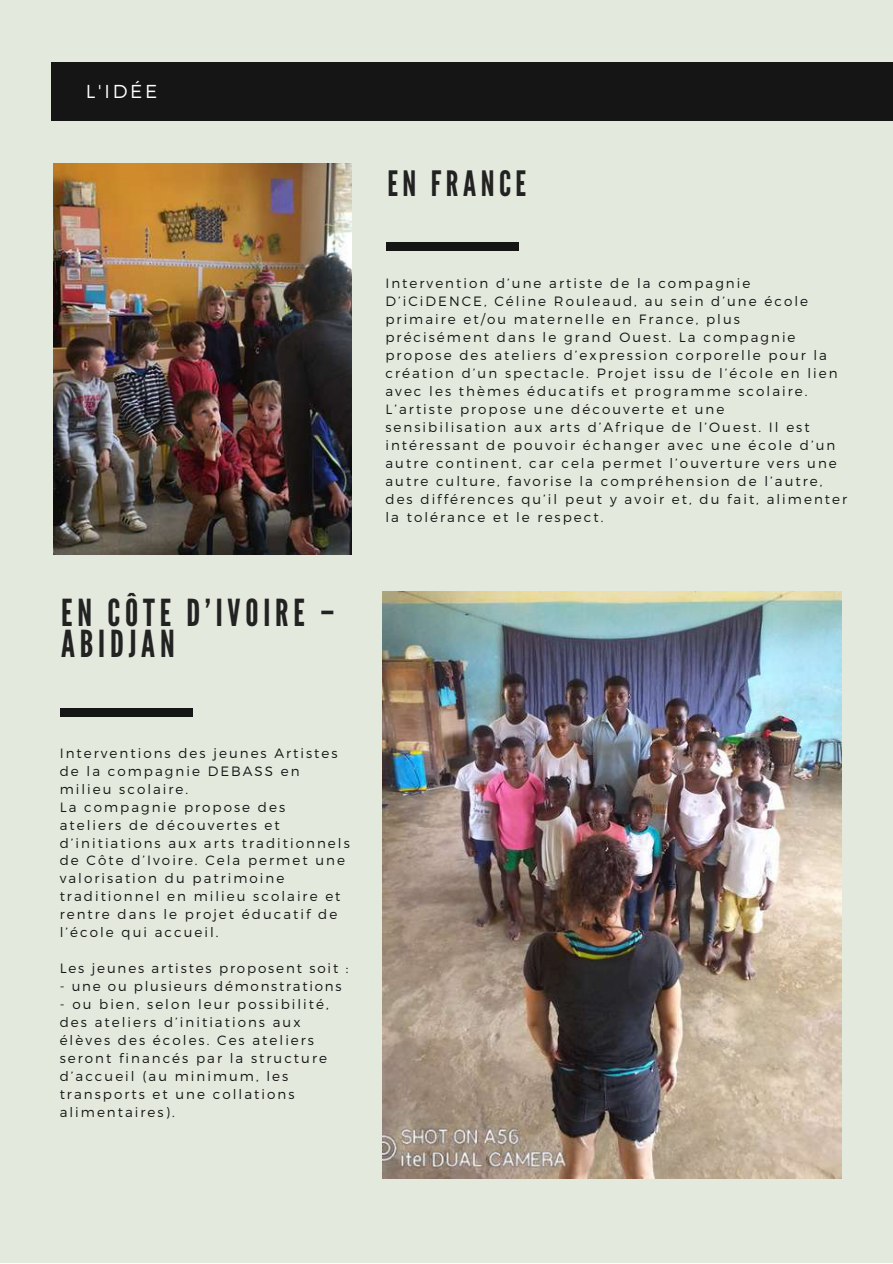
<style>
.page{position:relative;width:893px;height:1264px;background:#fff}
.page>*{position:absolute;margin:0;border:0;box-sizing:border-box;transform-origin:0 0}
.t1{font:37.2px/31.5px "League Gothic";letter-spacing:.13em;color:#222}
.t2{font:34.95px "League Gothic";letter-spacing:.13em;color:#222}
.t3{font:300 18.75px "Montserrat";color:#fff}
.t4{font:300 13.5px/18px "Montserrat";letter-spacing:.15em;color:#151515}
.t5{font:300 13.5px "Montserrat";letter-spacing:.13em;color:#151515}
</style>
<div class="page">
<div style="left:0;top:0;width:892px;height:1262px;background:#e3eadd"></div>
<div style="left:52px;top:62px;width:840px;height:59px;background:#151515"></div>
<img style="left:54px;top:163px;width:298px;height:391px">
<img style="left:383px;top:591px;width:458px;height:587px">
<div style="left:386px;top:242px;width:133px;height:8px;background:#151515"></div>
<div style="left:60px;top:709px;width:133px;height:7px;background:#151515"></div>
<h3 class="t3" style="left:86px;top:80px;width:73px">L'IDÉE</h3>
<h1 class="t1" style="left:61px;top:597px;width:275px">EN CÔTE D’IVOIRE –<br>ABIDJAN</h1>
<p class="t4" style="left:60px;top:743px;width:291px">Interventions des jeunes Artistes de la compagnie DEBASS en milieu scolaire.<br>La compagnie propose des ateliers de découvertes et d’initiations aux arts traditionnels de Côte d’Ivoire. Cela permet une valorisation du patrimoine traditionnel en milieu scolaire et rentre dans le projet éducatif de l’école qui accueil.</p>
<p class="t4" style="left:60px;top:958px;width:290px">Les jeunes artistes proposent soit :</p>
<p class="t5" style="left:60px;top:977px;width:283px">- une ou plusieurs démonstrations</p>
<p class="t4" style="left:60px;top:994px;width:270px">- ou bien, selon leur possibilité, des ateliers d’initiations aux élèves des écoles. Ces ateliers seront financés par la structure d’accueil (au minimum, les transports et une collations alimentaires).</p>
<h2 class="t2" style="left:387px;top:163px;width:140px">EN FRANCE</h2>
<p class="t4" style="left:385px;top:273px;width:463px">Intervention d’une artiste de la compagnie D’iCiDENCE, Céline Rouleaud, au sein d’une école primaire et/ou maternelle en France, plus<br>précisément dans le grand Ouest. La compagnie propose des ateliers d’expression corporelle pour la création d’un spectacle. Projet issu de l’école en lien avec les thèmes éducatifs et programme scolaire.<br>L’artiste propose une découverte et une sensibilisation aux arts d’Afrique de l’Ouest. Il est intéressant de pouvoir échanger avec une école d’un autre continent, car cela permet l’ouverture vers une autre culture, favorise la compréhension de l’autre, des différences qu’il peut y avoir et, du fait, alimenter la tolérance et le respect.</p>
</div>
